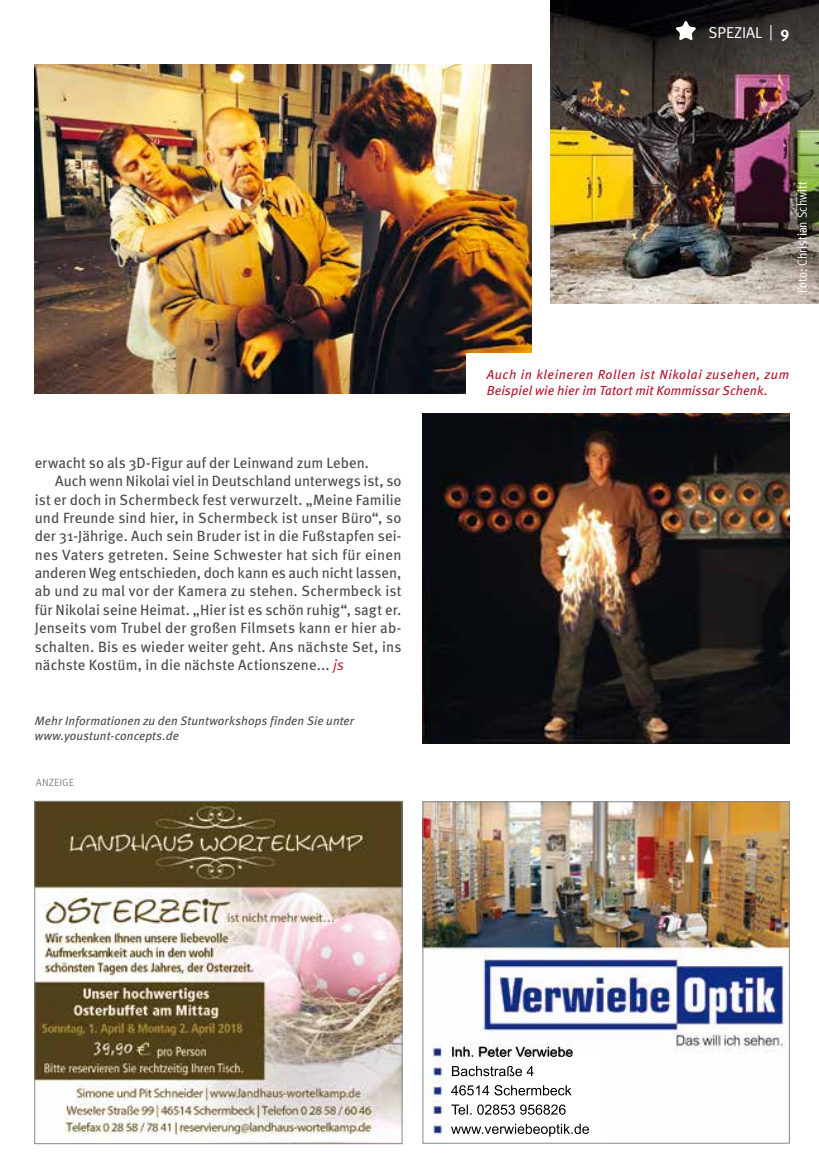
<style>
.page{position:relative;width:819px;height:1166px;background:#fff}
.page>*{position:absolute;margin:0;border:0;box-sizing:border-box;transform-origin:0 0}
.t1{font:15.75px "Meta Normal";color:#fff}
.t2{font:14.88px "Meta";letter-spacing:.005em;color:#4b4b4d}
.t3{font:italic 13.12px/15.8px "Meta";letter-spacing:.04em;color:#b5152b}
.t4{font:13.12px "Meta Cond Normal";letter-spacing:.01em;color:#fff}
.t5{font:italic 12.25px/14.7px "Meta";letter-spacing:.015em;color:#4b4b4d}
.t6{font:10.5px "Meta Normal";color:#87888a}
.s1{font-family:"Meta Normal";font-style:italic;color:#b5152b}
.s2{font-family:"Meta";font-weight:700}
</style>
<div class="page">
<img style="left:551px;top:0;width:268px;height:303px">
<img style="left:35px;top:64px;width:496px;height:330px">
<div style="left:467px;top:353px;width:342px;height:60px;background:#fff"></div>
<svg style="left:676px;top:21px;width:19px;height:19px"></svg>
<img style="left:422px;top:413px;width:367px;height:330px">
<img style="left:36px;top:803px;width:364px;height:339px">
<div style="left:34px;top:801px;width:368px;height:343px;border:1px solid #87888a"></div>
<img style="left:424px;top:803px;width:363px;height:331px">
<img style="left:448px;top:1056px;width:154px;height:81px">
<div style="left:422px;top:801px;width:367px;height:342px;border:1px solid #87888a"></div>
<p class="t2" style="left:35px;top:453px;width:336px">erwacht so als 3D-Figur auf der Leinwand zum Leben.</p>
<p class="t2" style="left:55px;top:472px;width:347px">Auch wenn Nikolai viel in Deutschland unterwegs ist, so</p>
<p class="t2" style="left:35px;top:490px;width:368px">ist er doch in Schermbeck fest verwurzelt. „Meine Familie</p>
<p class="t2" style="left:35px;top:508px;width:368px">und Freunde sind hier, in Schermbeck ist unser Büro“, so</p>
<p class="t2" style="left:35px;top:527px;width:368px">der 31-Jährige. Auch sein Bruder ist in die Fußstapfen sei-</p>
<p class="t2" style="left:35px;top:545px;width:368px">nes Vaters getreten. Seine Schwester hat sich für einen</p>
<p class="t2" style="left:35px;top:563px;width:368px">anderen Weg entschieden, doch kann es auch nicht lassen,</p>
<p class="t2" style="left:35px;top:582px;width:368px">ab und zu mal vor der Kamera zu stehen. Schermbeck ist</p>
<p class="t2" style="left:35px;top:600px;width:368px">für Nikolai seine Heimat. „Hier ist es schön ruhig“, sagt er.</p>
<p class="t2" style="left:35px;top:618px;width:368px">Jenseits vom Trubel der großen Filmsets kann er hier ab-</p>
<p class="t2" style="left:35px;top:637px;width:368px">schalten. Bis es wieder weiter geht. Ans nächste Set, ins</p>
<p class="t2" style="left:35px;top:655px;width:311px">nächste Kostüm, in die nächste Actionszene... <span class="s1">js</span></p>
<p class="t5" style="left:35px;top:713px;width:321px">Mehr Informationen zu den Stuntworkshops finden Sie unter www.youstunt-concepts.de</p>
<p class="t6" style="left:36px;top:777px;width:40px">ANZEIGE</p>
<p class="t1" style="left:708px;top:23px;width:82px">SPEZIAL | <span class="s2">9</span></p>
<p class="t4" style="left:794px;top:293px;width:113px;rotate:-90deg">Foto: Christian Schwitt</p>
<p class="t3" style="left:486px;top:366px;width:304px">Auch in kleineren Rollen ist Nikolai zusehen, zum<br>Beispiel wie hier im Tatort mit Kommissar Schenk.</p>
</div>
